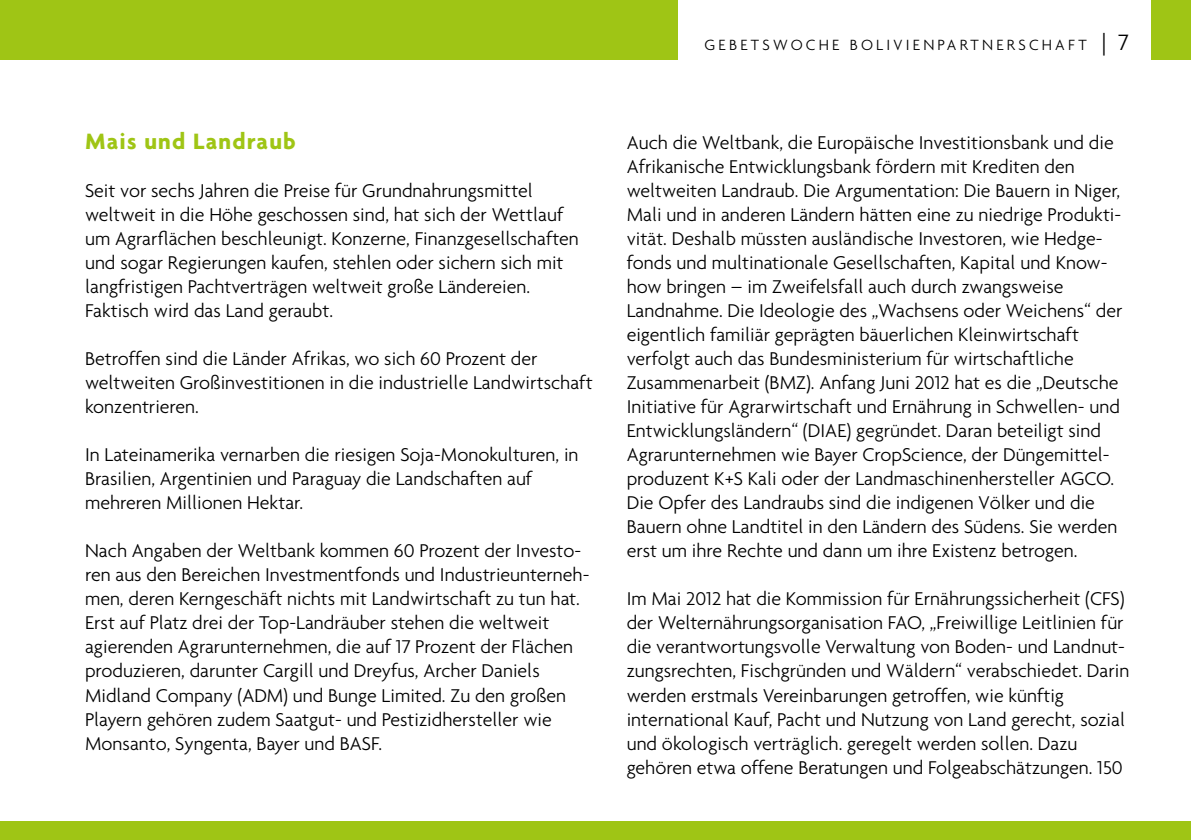
<style>
.page{position:relative;width:1191px;height:840px;background:#fff}
.page>*{position:absolute;margin:0;border:0;box-sizing:border-box;transform-origin:0 0}
.t1{font:700 24px "Agenda";letter-spacing:.05em;color:#9fc515}
.t2{font:300 20px/24px "Agenda";color:#000}
.t3{font:300 16px "Agenda";letter-spacing:.2em;color:#000}
.s1{font-size:24px}
</style>
<div class="page">
<div style="left:0;top:0;width:677px;height:60px;background:#9fc515"></div>
<div style="left:1151px;top:0;width:40px;height:60px;background:#9fc515"></div>
<div style="left:0;top:821px;width:1191px;height:18px;background:#9fc515"></div>
<p class="t1" style="left:85px;top:126px;width:212px">Mais und Landraub</p>
<p class="t2" style="left:85px;top:178px;width:495px">Seit vor sechs Jahren die Preise für Grundnahrungsmittel weltweit in die Höhe geschossen sind, hat sich der Wettlauf um Agrarflächen beschleunigt. Konzerne, Finanzgesellschaften und sogar Regierungen kaufen, stehlen oder sichern sich mit langfristigen Pachtverträgen weltweit große Ländereien.<br>Faktisch wird das Land geraubt.</p>
<p class="t2" style="left:85px;top:346px;width:509px">Betroffen sind die Länder Afrikas, wo sich 60 Prozent der weltweiten Großinvestitionen in die industrielle Landwirtschaft konzentrieren.</p>
<p class="t2" style="left:85px;top:442px;width:495px">I n Lateinamerika vernarben die riesigen Soja-Monokulturen, in<br>Brasilien, Argentinien und Paraguay die Landschaften auf mehreren Millionen Hektar.</p>
<p class="t2" style="left:85px;top:538px;width:506px">Nach Angaben der Weltbank kommen 60 Prozent der I nvesto&shy;ren aus den Bereichen I nvestmentfonds und I ndustrieunterneh&shy;men, deren Kerngeschäft nichts mit Landwirtschaft zu tun hat.<br>Erst auf Platz drei der Top-Landräuber stehen die weltweit agierenden Agrarunternehmen, die auf 17 Prozent der Flächen produzieren, darunter Cargill und Dreyfus, Archer Daniels Midland Company (ADM) und Bunge Limited. Zu den großen Playern gehören zudem Saatgut- und Pestizidhersteller wie Monsanto, Syngenta, Bayer und BASF</p>
<p class="t2" style="left:378px;top:730px;width:5px">.</p>
<p class="t3" style="left:704px;top:35px;width:425px">Gebetswoche B olivienpartnerschaft <span class="s1">| 7</span></p>
<p class="t2" style="left:626px;top:130px;width:497px">Auch die Weltbank, die Europäische I nvestitionsbank und die Afrikanische Entwicklungsbank fördern mit Krediten den weltweiten Landraub. Die Argumentation: Die Bauern in Niger, Mali und in anderen Ländern hätten eine zu niedrige Produkti&shy;vität. Deshalb müssten ausländische I nvestoren, wie Hedge&shy;fonds und multinationale Gesellschaften, Kapital und Know&shy;how bringen – im Zweifelsfall auch durch zwangsweise Landnahme. Die Ideologie des „Wachsens oder Weichens“ der eigentlich familiär geprägten bäuerlichen Kleinwirtschaft verfolgt auch das Bundesministerium für wirtschaftliche Zusammenarbeit (BMZ). Anfang Juni 2012 hat es die „Deutsche I nitiative für Agrarwirtschaft und Ernährung in Schwellen- und Entwicklungsländern“ (DIAE) gegründet. Daran beteiligt sind Agrarunternehmen wie Bayer CropScience, der Düngemittel&shy;produzent K+S Kali oder der Landmaschinenhersteller AGCO.<br>Die Opfer des Landraubs sind die indigenen Völker und die Bauern ohne Landtitel in den Ländern des Südens. Sie werden erst um ihre Rechte und dann um ihre Existenz betrogen.</p>
<p class="t2" style="left:626px;top:586px;width:504px">I m Mai 2012 hat die Kommission für Ernährungssicherheit (CFS) der Welternährungsorganisation FAO, „Freiwillige Leitlinien für die verantwortungsvolle Verwaltung von Boden- und Landnut&shy;zungsrechten, Fischgründen und Wäldern“ verabschiedet. Darin werden erstmals Vereinbarungen getroffen, wie künftig international Kauf, Pacht und Nutzung von Land gerecht, sozial und ökologisch verträglich. geregelt werden sollen. Dazu gehören etwa offene Beratungen und Folgeabschätzungen. 150</p>
</div>
